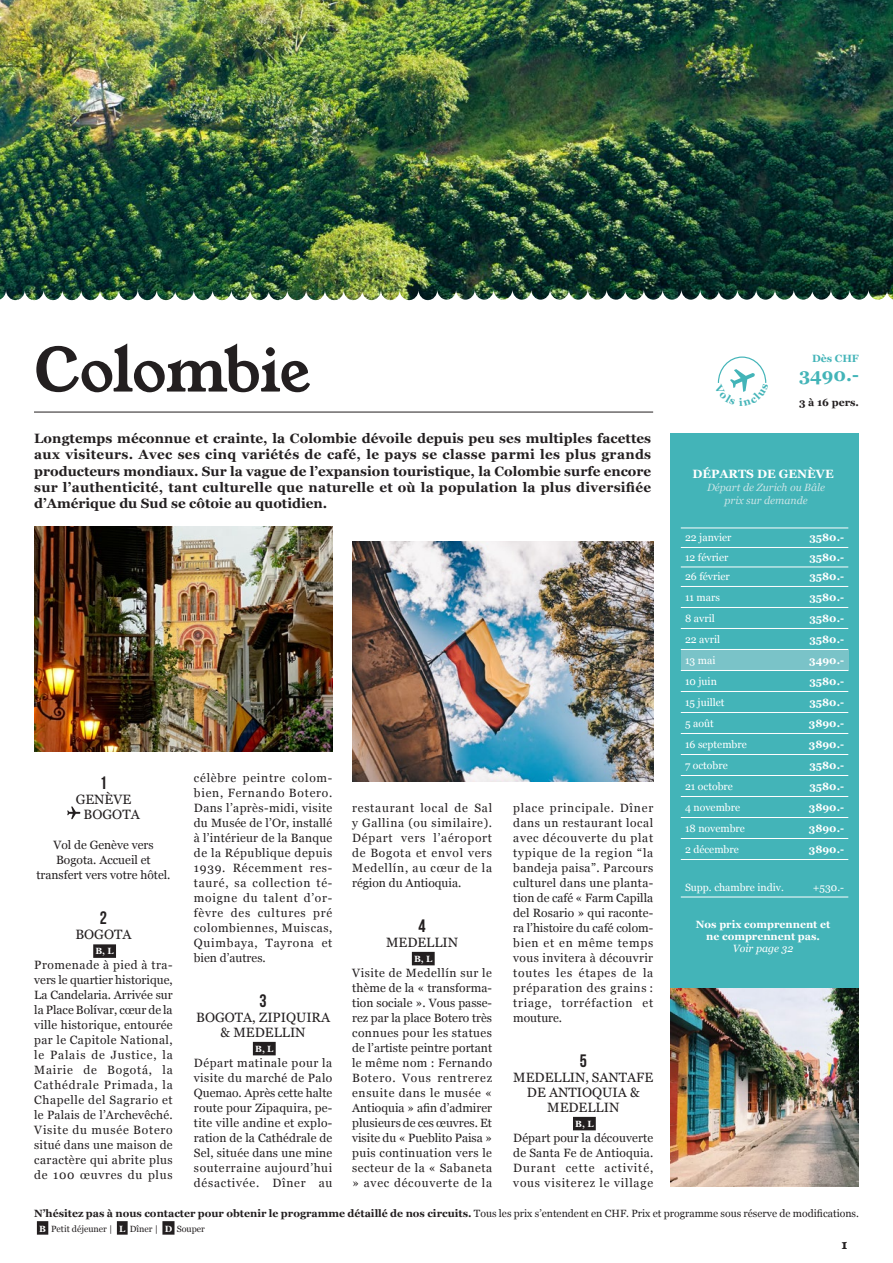
<style>
.page{position:relative;width:893px;height:1263px;background:#fff}
.page>*{position:absolute;margin:0;border:0;box-sizing:border-box;transform-origin:0 0}
.t1{font:60px "Young Serif";letter-spacing:-.025em;color:#231f20}
.t2{font:700 18px "Georgia";color:#43b4b8}
.t3{font:18px "Bebas Neue";color:#231f20}
.t4{font:700 13.5px/16.2px "Georgia";color:#231f20;text-align:justify}
.t5{font:13.5px/15px "Georgia";color:#231f20;text-align:center}
.t6{font:13.05px "Young Serif";color:#231f20}
.t7{font:12px/15px "Georgia";letter-spacing:.05em;color:#231f20;text-align:justify}
.t8{font:12px/15px "Georgia";color:#231f20;text-align:center}
.t9{font:700 12px "Georgia";color:#fff}
.t10{font:10.5px "Georgia";color:#fff}
.t11{font:700 10.5px "Georgia";color:#231f20}
.t12{font:700 10.5px/12px "Georgia";color:#fff;text-align:center}
.t13{font:italic 10.5px/12.9px "Georgia";color:#c9e4e6;text-align:center}
.t14{font:italic 10.5px "Georgia";color:#fff}
.t15{font:700 10.5px "Georgia";color:#43b4b8}
.t16{font:9px "Georgia";color:#231f20}
.t17{font:700 9px "Georgia";color:#fff}
.s1{font-weight:400}
.s2{font-weight:700;color:#fff}
</style>
<div class="page">
<hr style="left:34px;top:412px;width:619px;height:1px;background:#231f20">
<div style="left:37px;top:1221px;width:11px;height:14px;background:#231f20"></div>
<div style="left:117px;top:1221px;width:11px;height:14px;background:#231f20"></div>
<div style="left:162px;top:1221px;width:13px;height:14px;background:#231f20"></div>
<img style="left:465px;top:0;width:428px;height:300px">
<img style="left:0;top:0;width:465px;height:300px">
<div style="left:253px;top:1042px;width:23px;height:13px;background:#231f20"></div>
<div style="left:412px;top:952px;width:23px;height:13px;background:#231f20"></div>
<div style="left:93px;top:944px;width:23px;height:14px;background:#231f20"></div>
<svg style="left:67px;top:806px;width:13px;height:13px"></svg>
<img style="left:34px;top:527px;width:298px;height:225px">
<img style="left:352px;top:542px;width:301px;height:240px">
<div style="left:573px;top:1117px;width:23px;height:13px;background:#231f20"></div>
<div style="left:670px;top:433px;width:189px;height:555px;background:#43b4b8"></div>
<hr style="left:681px;top:528px;width:167px;height:1px;background:#fff">
<hr style="left:681px;top:547px;width:167px;height:1px;background:#fff">
<hr style="left:681px;top:567px;width:167px;height:1px;background:#fff">
<hr style="left:681px;top:586px;width:167px;height:1px;background:#fff">
<hr style="left:681px;top:607px;width:167px;height:1px;background:#fff">
<hr style="left:681px;top:628px;width:167px;height:1px;background:#fff">
<hr style="left:681px;top:649px;width:167px;height:1px;background:#fff">
<div style="left:681px;top:650px;width:167px;height:20px;background:#7ac3c8"></div>
<hr style="left:681px;top:670px;width:167px;height:1px;background:#fff">
<hr style="left:681px;top:691px;width:167px;height:1px;background:#fff">
<hr style="left:681px;top:712px;width:167px;height:1px;background:#fff">
<hr style="left:681px;top:733px;width:167px;height:1px;background:#fff">
<hr style="left:681px;top:754px;width:167px;height:1px;background:#fff">
<hr style="left:681px;top:775px;width:167px;height:1px;background:#fff">
<hr style="left:681px;top:796px;width:167px;height:1px;background:#fff">
<hr style="left:681px;top:817px;width:167px;height:1px;background:#fff">
<hr style="left:681px;top:838px;width:167px;height:1px;background:#fff">
<hr style="left:681px;top:859px;width:167px;height:1px;background:#fff">
<hr style="left:681px;top:897px;width:167px;height:1px;background:#fff">
<img style="left:670px;top:988px;width:189px;height:199px">
<svg style="left:717px;top:356px;width:50px;height:36px"></svg>
<h1 class="t1" style="left:34px;top:329px;width:278px">Colombie</h1>
<p class="t15" style="left:812px;top:350px;width:48px">Dès CHF</p>
<h2 class="t2" style="left:799px;top:361px;width:61px">3490.-</h2>
<p class="t11" style="left:799px;top:395px;width:61px">3 à 16 pers.</p>
<p class="t4" style="left:34px;top:430px;width:619px">Longtemps méconnue et crainte, la Colombie dévoile depuis peu ses multiples facettes aux visiteurs. Avec ses cinq variétés de café, le pays se classe parmi les plus grands producteurs mondiaux. Sur la vague de l’expansion touristique, la Colombie surfe encore sur l’authenticité, tant culturelle que naturelle et où la population la plus diversifiée d’Amérique du Sud se côtoie au quotidien.</p>
<h2 class="t3" style="left:100px;top:773px;width:9px">1</h2>
<p class="t5" style="left:84px;top:791px;width:58px;text-align:left;text-indent:-8px">GENÈVE<br>BOGOTA</p>
<p class="t8" style="left:36px;top:837px;width:136px">Vol de Genève vers<br>Bogota. Accueil et transfert vers votre hôtel.</p>
<h2 class="t3" style="left:100px;top:908px;width:9px">2</h2>
<p class="t5" style="left:75px;top:926px;width:58px">BOGOTA</p>
<p class="t17" style="left:96px;top:944px;width:20px">B, L</p>
<p class="t7" style="left:34px;top:957px;width:140px">Promenade à pied à tra&shy;vers le quartier historique, La Candelaria. Arrivée sur la Place Bolívar, cœur de la ville historique, entourée par le Capitole National, le Palais de Justice, la Mairie de Bogotá, la Cathédrale Primada, la Chapelle del Sagrario et le Palais de l’Archevêché.<br>Visite du musée Botero situé dans une maison de caractère qui abrite plus de 100 œuvres du plus</p>
<p class="t7" style="left:194px;top:769px;width:140px">célèbre peintre colom&shy;bien, Fernando Botero.<br>Dans l’après-midi, visite du Musée de l’Or, installé à l’intérieur de la Banque de la République depuis 1939. Récemment res&shy;tauré, sa collection té&shy;moigne du talent d’or&shy;fèvre des cultures pré colombiennes, Muiscas, Quimbaya, Tayrona et bien d’autres.</p>
<h2 class="t3" style="left:260px;top:990px;width:9px">3</h2>
<p class="t5" style="left:196px;top:1009px;width:135px">BOGOTA, ZIPIQUIRA &amp; MEDELLIN</p>
<p class="t17" style="left:255px;top:1042px;width:20px">B, L</p>
<p class="t7" style="left:194px;top:1054px;width:140px">Départ matinale pour la visite du marché de Palo Quemao. Après cette halte route pour Zipaquira, pe&shy;tite ville andine et explo&shy;ration de la Cathédrale de Sel, située dans une mine souterraine aujourd’hui désactivée. Dîner au</p>
<p class="t7" style="left:352px;top:799px;width:141px">restaurant local de Sal y Gallina (ou similaire).<br>Départ vers l’aéroport de Bogota et envol vers Medellín, au cœur de la région du Antioquia.</p>
<h2 class="t3" style="left:419px;top:915px;width:9px">4</h2>
<p class="t5" style="left:386px;top:934px;width:74px">MEDELLIN</p>
<p class="t17" style="left:414px;top:952px;width:20px">B, L</p>
<p class="t7" style="left:352px;top:964px;width:141px">Visite de Medellín sur le thème de la « transforma&shy;tion sociale ». Vous passe&shy;rez par la place Botero très connues pour les statues de l’artiste peintre portant le même nom : Fernando Botero. Vous rentrerez ensuite dans le musée « Antioquia » afin d’admirer plusieurs de ces œuvres. Et visite du « Pueblito Paisa » puis continuation vers le secteur de la « Sabaneta » avec découverte de la</p>
<p class="t7" style="left:513px;top:799px;width:141px">place principale. Dîner dans un restaurant local avec découverte du plat typique de la region “la bandeja paisa”. Parcours culturel dans une planta&shy;tion de café « Farm Capilla del Rosario » qui raconte&shy;ra l’histoire du café colom&shy;bien et en même temps vous invitera à découvrir toutes les étapes de la préparation des grains : triage, torréfaction et mouture.</p>
<h2 class="t3" style="left:580px;top:1050px;width:9px">5</h2>
<p class="t5" style="left:513px;top:1069px;width:141px">MEDELLIN, SANTAFE<br>DE ANTIOQUIA &amp;<br>MEDELLIN</p>
<p class="t17" style="left:575px;top:1117px;width:20px">B, L</p>
<p class="t7" style="left:513px;top:1129px;width:141px">Départ pour la découverte de Santa Fe de Antioquia.<br>Durant cette activité, vous visiterez le village</p>
<p class="t9" style="left:692px;top:465px;width:143px">DÉPARTS DE GENÈVE</p>
<p class="t13" style="left:707px;top:480px;width:120px">Départ de Zurich ou Bâle prix sur demande</p>
<p class="t10" style="left:685px;top:530px;width:48px">22 janvier</p>
<p class="t12" style="left:809px;top:531px;width:36px">3580.-</p>
<p class="t10" style="left:685px;top:549px;width:45px">12 février</p>
<p class="t12" style="left:809px;top:551px;width:36px">3580.-</p>
<p class="t10" style="left:685px;top:569px;width:46px">26 février</p>
<p class="t12" style="left:809px;top:570px;width:36px">3580.-</p>
<p class="t10" style="left:685px;top:590px;width:36px">11 mars</p>
<p class="t12" style="left:809px;top:591px;width:36px">3580.-</p>
<p class="t10" style="left:685px;top:611px;width:31px">8 avril</p>
<p class="t12" style="left:809px;top:612px;width:36px">3580.-</p>
<p class="t10" style="left:685px;top:632px;width:37px">22 avril</p>
<p class="t12" style="left:809px;top:633px;width:36px">3580.-</p>
<p class="t10" style="left:685px;top:653px;width:32px">13 mai</p>
<p class="t12" style="left:809px;top:654px;width:36px">3490.-</p>
<p class="t10" style="left:685px;top:674px;width:33px">10 juin</p>
<p class="t12" style="left:809px;top:675px;width:36px">3580.-</p>
<p class="t10" style="left:685px;top:695px;width:41px">15 juillet</p>
<p class="t12" style="left:809px;top:696px;width:36px">3580.-</p>
<p class="t10" style="left:685px;top:716px;width:30px">5 août</p>
<p class="t12" style="left:809px;top:717px;width:37px">3890.-</p>
<p class="t10" style="left:685px;top:737px;width:63px">16 septembre</p>
<p class="t12" style="left:809px;top:738px;width:37px">3890.-</p>
<p class="t10" style="left:685px;top:758px;width:44px">7 octobre</p>
<p class="t12" style="left:809px;top:759px;width:36px">3580.-</p>
<p class="t10" style="left:685px;top:779px;width:49px">21 octobre</p>
<p class="t12" style="left:809px;top:780px;width:36px">3580.-</p>
<p class="t10" style="left:685px;top:800px;width:57px">4 novembre</p>
<p class="t12" style="left:809px;top:801px;width:37px">3890.-</p>
<p class="t10" style="left:685px;top:821px;width:61px">18 novembre</p>
<p class="t12" style="left:809px;top:822px;width:37px">3890.-</p>
<p class="t10" style="left:685px;top:842px;width:55px">2 décembre</p>
<p class="t12" style="left:809px;top:843px;width:37px">3890.-</p>
<p class="t10" style="left:685px;top:879px;width:100px">Supp. chambre indiv.</p>
<p class="t10" style="left:813px;top:879px;width:33px">+530.-</p>
<p class="t12" style="left:696px;top:918px;width:136px">Nos prix comprennent et ne comprennent pas.</p>
<p class="t14" style="left:733px;top:941px;width:62px">Voir page 32</p>
<p class="t11" style="left:34px;top:1205px;width:826px">N’hésitez pas à nous contacter pour obtenir le programme détaillé de nos circuits. <span class="s1">Tous les prix s’entendent en CHF. Prix et programme sous réserve de modifications.</span></p>
<p class="t16" style="left:39px;top:1222px;width:167px"><span class="s2">B</span> Petit déjeuner | <span class="s2">L</span> Dîner | <span class="s2">D</span> Souper</p>
<p class="t6" style="left:842px;top:1235px;width:7px">1</p>
</div>
